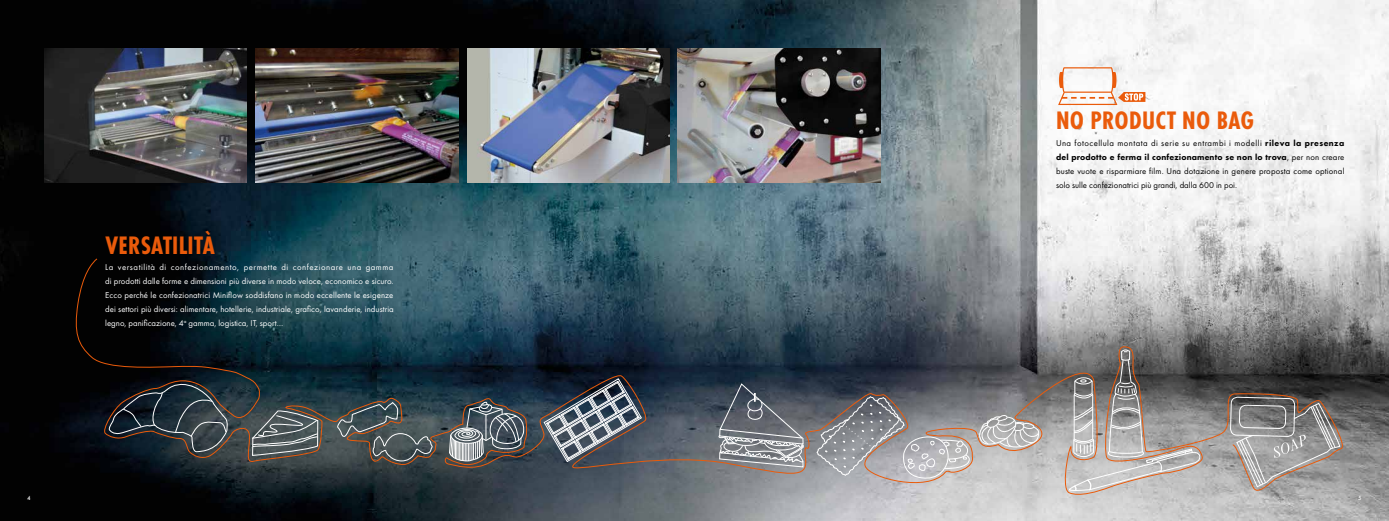
<style>
.page{position:relative;width:1389px;height:521px;background:#fff}
.page>*{position:absolute;margin:0;border:0;box-sizing:border-box;transform-origin:0 0}
.t1{font:700 26.25px "Futura PT Cond";letter-spacing:.01em;color:#ea5b0b}
.t2{font:8.75px/14px "Futura PT";color:#fff;text-align:justify}
.t3{font:8.75px/14px "Futura PT";color:#000;text-align:justify}
.t4{font:500 6.12px "Futura PT";color:#fff}
.s1{font-weight:800}
</style>
<div class="page">
<img style="left:0;top:0;width:1389px;height:521px">
<svg style="left:72px;top:258px;width:1276px;height:240px;background:#425058"></svg>
<svg style="left:109px;top:384px;width:119px;height:68px;background:#2c353c"></svg>
<svg style="left:251px;top:410px;width:67px;height:45px;background:#656c6c"></svg>
<svg style="left:337px;top:403px;width:96px;height:59px;background:#515959"></svg>
<svg style="left:449px;top:402px;width:76px;height:74px;background:#62676b"></svg>
<svg style="left:543px;top:378px;width:99px;height:84px;background:#5b636e"></svg>
<svg style="left:979px;top:412px;width:65px;height:36px;background:#b6b0ad"></svg>
<svg style="left:719px;top:383px;width:85px;height:85px;background:#73787f"></svg>
<svg style="left:1069px;top:272px;width:132px;height:249px;background:#a6a3a2"></svg>
<svg style="left:816px;top:396px;width:153px;height:86px;background:#99979a"></svg>
<svg style="left:1230px;top:355px;width:110px;height:133px;background:#787574"></svg>
<img style="left:45px;top:48px;width:202px;height:134px">
<img style="left:678px;top:48px;width:202px;height:134px">
<img style="left:256px;top:48px;width:202px;height:134px">
<img style="left:467px;top:48px;width:202px;height:134px">
<svg style="left:1058px;top:67px;width:87px;height:38px"></svg>
<h1 class="t1" style="left:1056px;top:105px;width:200px">NO PRODUCT NO BAG</h1>
<h1 class="t1" style="left:105px;top:230px;width:111px">VERSATILITÀ</h1>
<p class="t2" style="left:105px;top:260px;width:290px">La versatilità di confezionamento, permette di confezionare una gamma di prodotti dalle forme e dimensioni più diverse in modo veloce, economico e sicuro.<br>Ecco perché le confezionatrici Miniflow soddisfano in modo eccellente le esigenze dei settori più diversi: alimentare, hotellerie, industriale, grafico, lavanderie, industria legno, panificazione, 4<sup>a</sup> gamma, logistica, IT, sport…</p>
<p class="t3" style="left:1056px;top:136px;width:290px">Una fotocellula montata di serie su entrambi i modelli <span class="s1">rileva la presenza del prodotto e ferma il confezionamento se non lo trova</span>, per non creare buste vuote e risparmiare film. Una dotazione in genere proposta come optional solo sulle confezionatrici più grandi, dalla 600 in poi.</p>
<p class="t4" style="left:27px;top:494px;width:5px">4</p>
<p class="t4" style="left:1358px;top:494px;width:5px">5</p>
</div>
